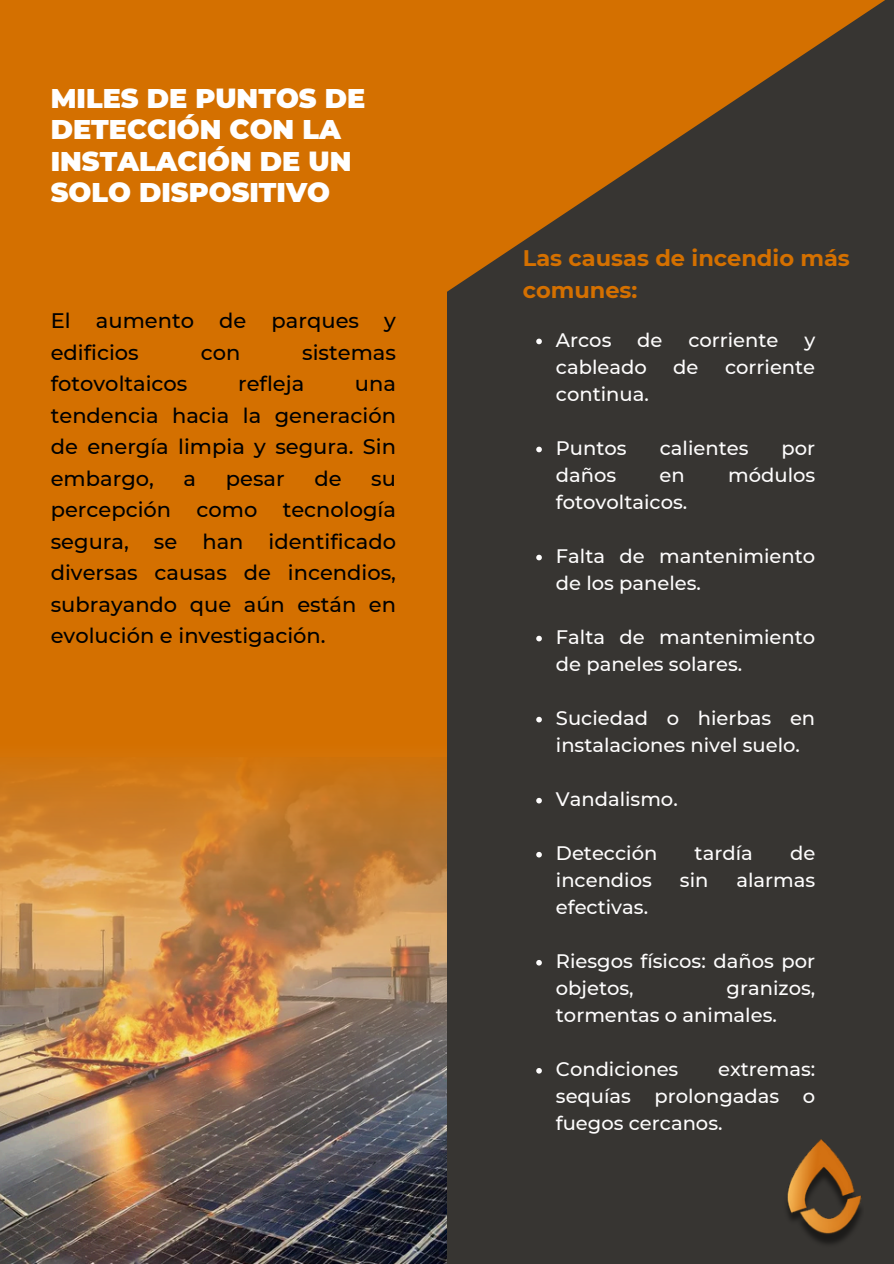
<style>
.page{position:relative;width:894px;height:1264px;background:#fff}
.page>*{position:absolute;margin:0;border:0;box-sizing:border-box;transform-origin:0 0}
.t1{font:900 27px/31.5px "Montserrat";color:#fff}
.t2{font:700 22.5px/31.5px "Montserrat";color:#d47000}
.t3{font:500 21px/31.5px "Montserrat";color:#000;text-align:justify}
.t4{font:500 19.5px/27px "Montserrat";color:#fefdfd}
</style>
<div class="page">
<div style="left:446px;top:0;width:447px;height:1263px;background:#373532"></div>
<svg style="left:446px;top:0;width:439px;height:292px"></svg>
<div style="left:0;top:0;width:446px;height:1263px;background:#d47000"></div>
<img style="left:787px;top:1139px;width:75px;height:105px">
<img style="left:0;top:757px;width:447px;height:506px">
<img style="left:0;top:757px;width:446px;height:432px">
<svg style="left:536px;top:338px;width:5px;height:6px"></svg>
<svg style="left:536px;top:446px;width:5px;height:6px"></svg>
<svg style="left:536px;top:554px;width:5px;height:6px"></svg>
<svg style="left:536px;top:635px;width:5px;height:6px"></svg>
<svg style="left:536px;top:716px;width:5px;height:6px"></svg>
<svg style="left:536px;top:797px;width:5px;height:6px"></svg>
<svg style="left:536px;top:851px;width:5px;height:6px"></svg>
<svg style="left:536px;top:960px;width:5px;height:5px"></svg>
<svg style="left:536px;top:1068px;width:5px;height:5px"></svg>
<p class="t1" style="left:51px;top:82px;width:316px">MILES DE PUNTOS DE<br>DETECCIÓN CON LA<br>INSTALACIÓN DE UN<br>SOLO DISPOSITIVO</p>
<p class="t3" style="left:51px;top:305px;width:346px">El aumento de parques y edificios</p>
<p class="t3" style="left:201px;top:336px;width:41px">con</p>
<p class="t3" style="left:302px;top:336px;width:95px">sistemas</p>
<p class="t3" style="left:51px;top:368px;width:138px">fotovoltaicos</p>
<p class="t3" style="left:238px;top:368px;width:68px">refleja</p>
<p class="t3" style="left:51px;top:368px;width:346px;text-indent:304px">una tendencia hacia la generación de energía limpia y segura. Sin embargo,</p>
<p class="t3" style="left:183px;top:462px;width:14px">a</p>
<p class="t3" style="left:226px;top:462px;width:60px">pesar</p>
<p class="t3" style="left:314px;top:462px;width:29px">de</p>
<p class="t3" style="left:51px;top:462px;width:346px;text-indent:320px">su percepción como tecnología segura, se han identificado diversas causas de incendios, subrayando que aún están en evolución e investigación.</p>
<p class="t2" style="left:522px;top:242px;width:328px">Las causas de incendio más comunes:</p>
<p class="t4" style="left:555px;top:326px;width:57px">Arcos</p>
<p class="t4" style="left:637px;top:326px;width:27px">de</p>
<p class="t4" style="left:688px;top:326px;width:92px">corriente</p>
<p class="t4" style="left:804px;top:326px;width:12px">y</p>
<p class="t4" style="left:555px;top:353px;width:92px">cableado</p>
<p class="t4" style="left:673px;top:353px;width:27px">de</p>
<p class="t4" style="left:724px;top:353px;width:92px">corriente</p>
<p class="t4" style="left:555px;top:380px;width:94px">continua.</p>
<h2 class="t4" style="left:555px;top:434px;width:72px">Puntos</h2>
<h2 class="t4" style="left:659px;top:434px;width:90px">calientes</h2>
<h2 class="t4" style="left:781px;top:434px;width:35px">por</h2>
<h2 class="t4" style="left:555px;top:461px;width:62px">daños</h2>
<h2 class="t4" style="left:659px;top:461px;width:27px">en</h2>
<h2 class="t4" style="left:728px;top:461px;width:89px">módulos</h2>
<h2 class="t4" style="left:555px;top:488px;width:133px">fotovoltaicos.</h2>
<p class="t4" style="left:555px;top:542px;width:261px">Falta de mantenimiento de los paneles.</p>
<p class="t4" style="left:555px;top:623px;width:261px">Falta de mantenimiento de paneles solares.</p>
<p class="t4" style="left:555px;top:704px;width:261px">Suciedad o hierbas en instalaciones nivel suelo.</p>
<p class="t4" style="left:555px;top:785px;width:123px">Vandalismo.</p>
<p class="t4" style="left:555px;top:839px;width:103px">Detección</p>
<p class="t4" style="left:694px;top:839px;width:60px">tardía</p>
<p class="t4" style="left:789px;top:839px;width:27px">de</p>
<p class="t4" style="left:555px;top:866px;width:97px">incendios</p>
<p class="t4" style="left:679px;top:866px;width:30px">sin</p>
<p class="t4" style="left:736px;top:866px;width:80px">alarmas</p>
<p class="t4" style="left:555px;top:893px;width:94px">efectivas.</p>
<p class="t4" style="left:555px;top:947px;width:261px">Riesgos físicos: daños por objetos,</p>
<p class="t4" style="left:555px;top:974px;width:261px;text-indent:171px">granizos, tormentas o animales.</p>
<p class="t4" style="left:555px;top:1055px;width:124px">Condiciones</p>
<p class="t4" style="left:555px;top:1055px;width:261px;text-align:justify;text-indent:162px">extremas: sequías prolongadas o fuegos cercanos.</p>
</div>
